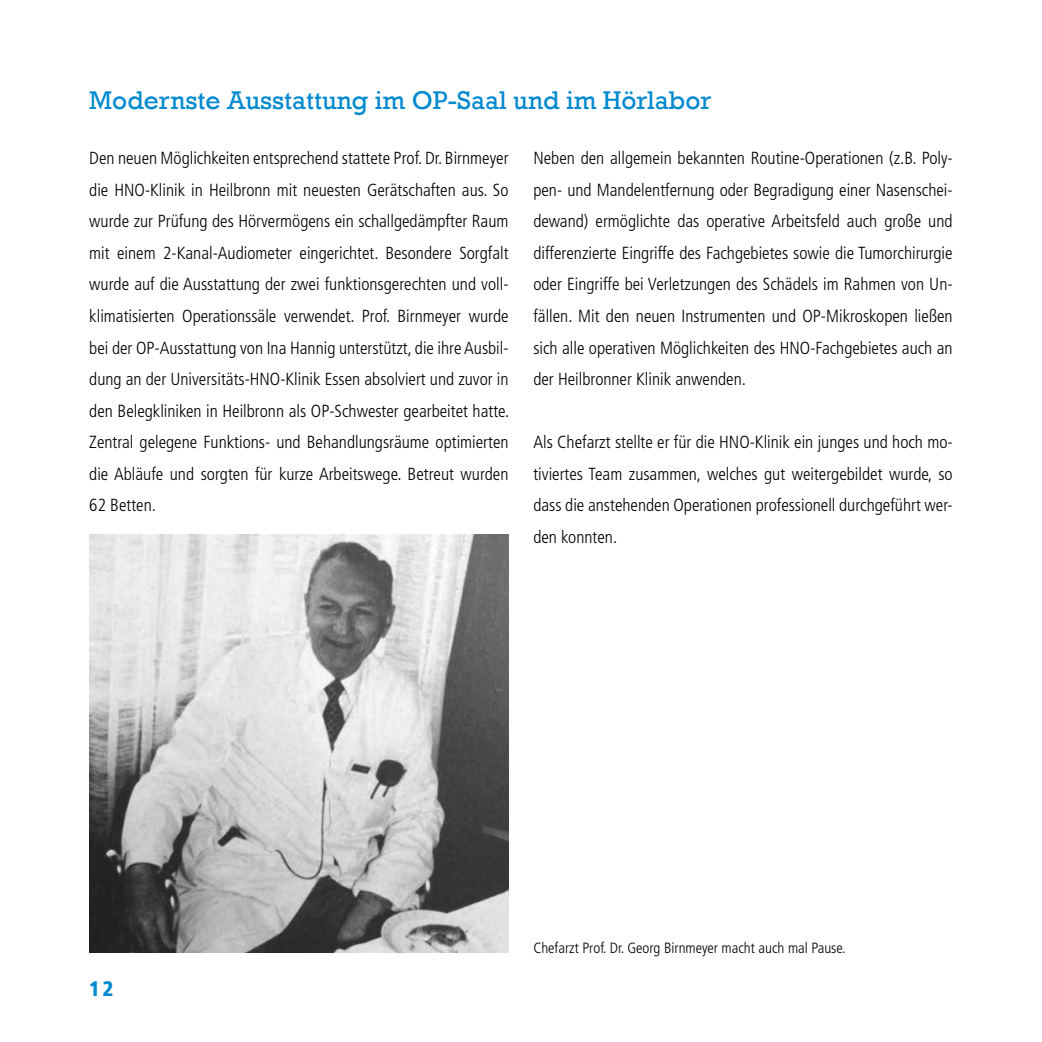
<style>
.page{position:relative;width:1042px;height:1042px;background:#fff}
.page>*{position:absolute;margin:0;border:0;box-sizing:border-box;transform-origin:0 0}
.t1{font:26.25px "Rockwell";color:#0089cf}
.t2{font:900 condensed 21px "Frutiger LT";color:#0089cf}
.t3{font:300 condensed 17.5px/31.5px "Frutiger LT";color:#000;text-align:justify}
.t4{font:300 condensed 14.88px "Frutiger LT";color:#000}
</style>
<div class="page">
<img style="left:89px;top:535px;width:419px;height:417px">
<h1 class="t1" style="left:89px;top:85px;width:624px">Modernste Ausstattung im OP-Saal und im Hörlabor</h1>
<p class="t3" style="left:89px;top:143px;width:421px">Den neuen Möglichkeiten entsprechend stattete Prof. Dr. Birnmeyer die HNO-Klinik in Heilbronn mit neuesten Gerätschaften aus. So wurde zur Prüfung des Hörvermögens ein schallgedämpfter Raum mit einem 2-Kanal-Audiometer eingerichtet. Besondere Sorgfalt wurde auf die Ausstattung der zwei funktionsgerechten und voll&shy;klimatisierten Operationssäle verwendet. Prof. Birnmeyer wurde bei der OP-Ausstattung von Ina Hannig unterstützt, die ihre Ausbil&shy;dung an der Universitäts-HNO-Klinik Essen absolviert und zuvor in den Belegkliniken in Heilbronn als OP-Schwester gearbeitet hatte.<br>Zentral gelegene Funktions- und Behandlungsräume optimierten die Abläufe und sorgten für kurze Arbeitswege. Betreut wurden 62 Betten.</p>
<p class="t3" style="left:533px;top:143px;width:421px">Neben den allgemein bekannten Routine-Operationen (z.B. Poly&shy;pen- und Mandelentfernung oder Begradigung einer Nasenschei&shy;dewand) ermöglichte das operative Arbeitsfeld auch große und differenzierte Eingriffe des Fachgebietes sowie die Tumorchirurgie oder Eingriffe bei Verletzungen des Schädels im Rahmen von Un&shy;fällen. Mit den neuen Instrumenten und OP-Mikroskopen ließen sich alle operativen Möglichkeiten des HNO-Fachgebietes auch an der Heilbronner Klinik anwenden.</p>
<p class="t3" style="left:533px;top:426px;width:421px">Als Chefarzt stellte er für die HNO-Klinik ein junges und hoch mo&shy;tiviertes Team zusammen, welches gut weitergebildet wurde, so dass die anstehenden Operationen professionell durchgeführt wer&shy;den konnten.</p>
<p class="t2" style="left:89px;top:976px;width:25px">12</p>
<p class="t4" style="left:533px;top:939px;width:314px">Chefarzt Prof. Dr. Georg Birnmeyer macht auch mal Pause.</p>
</div>
